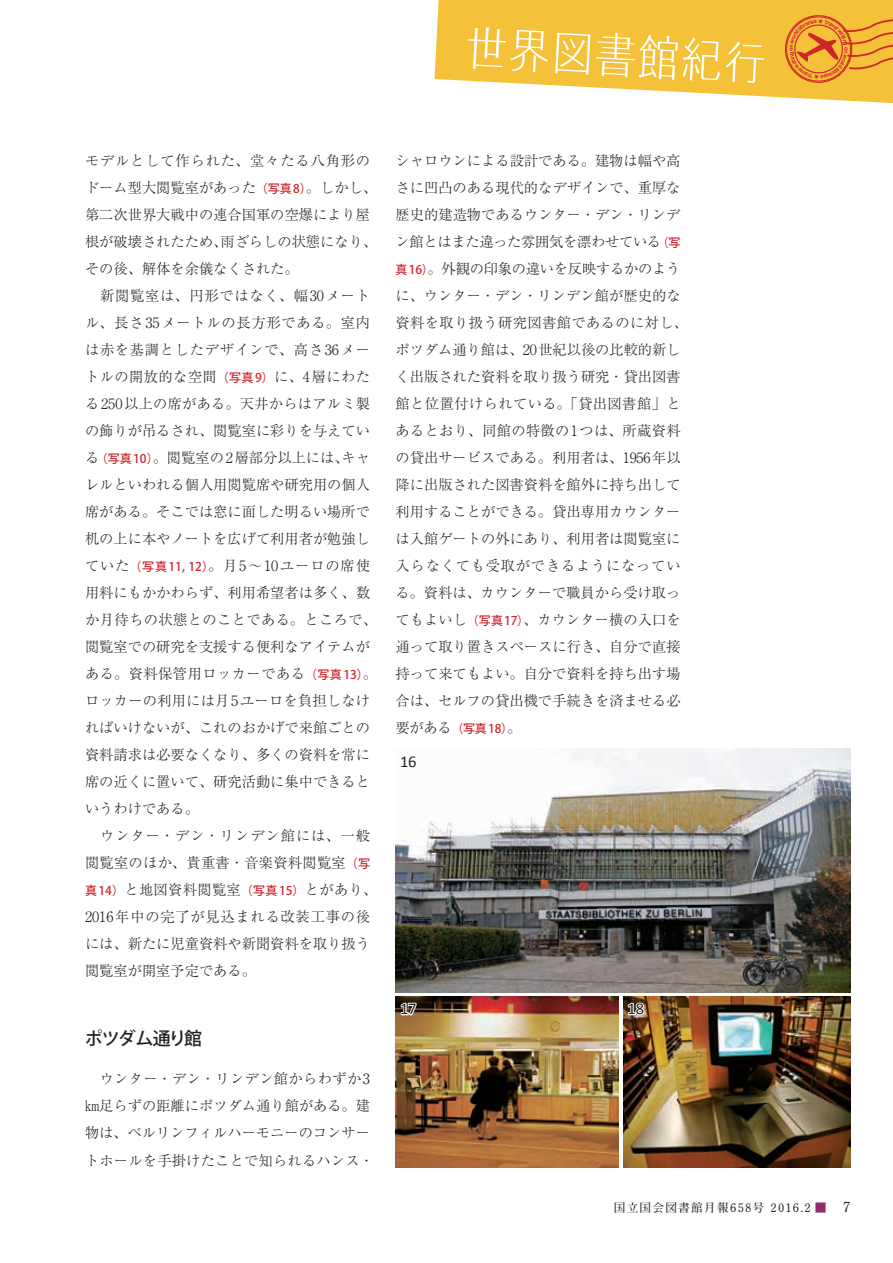
<style>
.page{position:relative;width:893px;height:1263px;background:#fff}
.page>*{position:absolute;margin:0;border:0;box-sizing:border-box;transform-origin:0 0}
.t1{font:500 18px "Koz Go Pro";letter-spacing:-.075em;color:#231f20}
.t2{font:16.5px "Calibri";color:#231f20}
.t3{font:300 14.25px/27px "Ryumin Pro";color:#231f20}
.t4{font:500 12px "Koz Go Pro";color:#cf242a}
.t5{font:700 11.7px "Futo Min A101 Pro";letter-spacing:.1em;color:#231f20}
.s1{font-family:"Koz Go Pro";font-weight:500;font-size:12px;color:#cf242a}
.s2{font-family:"Ryumin Pro";font-weight:300;font-size:14.25px;color:#231f20}
.s3{font-size:13.8px}
.s4{color:#932b69}
</style>
<div class="page">
<svg style="left:434px;top:0;width:459px;height:104px;fill:#f4c138"></svg>
<svg style="left:468px;top:27px;width:80px;height:45px;background:#f6cd60"></svg>
<svg style="left:555px;top:33px;width:35px;height:42px"></svg>
<svg style="left:596px;top:33px;width:124px;height:47px;background:#f6ce63"></svg>
<svg style="left:726px;top:42px;width:38px;height:41px;background:#f5cb58"></svg>
<img style="left:396px;top:749px;width:454px;height:243px">
<img style="left:396px;top:996px;width:223px;height:171px">
<img style="left:623px;top:996px;width:227px;height:171px">
<svg style="left:399px;top:754px;width:19px;height:16px"></svg>
<svg style="left:400px;top:1001px;width:18px;height:23px"></svg>
<svg style="left:627px;top:1001px;width:19px;height:16px"></svg>
<svg style="left:782px;top:12px;width:111px;height:74px;background:#eda735"></svg>
<p class="t3" style="left:85px;top:146px;width:294px">モデルとして作られた、堂々たる八角形のドーム型大閲覧室があった<span class="s1">（写真 8）</span>。しかし、第二次世界大戦中の連合国軍の空爆により屋根が破壊されたため、雨ざらしの状態になり、その後、解体を余儀なくされた。<br>　新閲覧室は、円形ではなく、幅30メートル、長さ35メートルの長方形である。室内は赤を基調としたデザインで、高さ36メートルの開放的な空間<span class="s1">（写真9）</span>に、4層にわたる250以上の席がある。天井からはアルミ製の飾りが吊るされ、閲覧室に彩りを与えている<span class="s1">（写真 10）</span>。閲覧室の2層部分以上には、キャレルといわれる個人用閲覧席や研究用の個人席がある。そこでは窓に面した明るい場所で机の上に本やノートを広げて利用者が勉強していた<span class="s1">（写真11, 12）</span>。月5〜10ユーロの席使用料にもかかわらず、利用希望者は多く、数か月待ちの状態とのことである。ところで、閲覧室での研究を支援する便利なアイテムがある。資料保管用ロッカーである<span class="s1">（写真13）</span>。ロッカーの利用には月5ユーロを負担しなければいけないが、これのおかげで来館ごとの資料請求は必要なくなり、多くの資料を常に席の近くに置いて、研究活動に集中できるというわけである。<br>　ウンター・デン・リンデン館には、一般閲覧室のほか、貴重書・音楽資料閲覧室<span class="s1">（写真14）</span>と地図資料閲覧室<span class="s1">（写真15）</span>とがあり、<br>2016年中の完了が見込まれる改装工事の後には、新たに児童資料や新聞資料を取り扱う閲覧室が開室予定である。</p>
<p class="t1" style="left:85px;top:1027px;width:119px">ポツダム通り館</p>
<p class="t3" style="left:85px;top:1064px;width:290px">　ウンター・デン・リンデン館からわずか3㎞足らずの距離にポツダム通り館がある。建物は、ベルリンフィルハーモニーのコンサートホールを手掛けたことで知られるハンス・</p>
<p class="t3" style="left:396px;top:146px;width:294px">シャロウンによる設計である。建物は幅や高さに凹凸のある現代的なデザインで、重厚な歴史的建造物であるウンター・デン・リンデン館とはまた違った雰囲気を漂わせている<span class="s1">（写真16）</span>。外観の印象の違いを反映するかのように、ウンター・デン・リンデン館が歴史的な資料を取り扱う研究図書館であるのに対し、ポツダム通り館は、20世紀以後の比較的新しく出版された資料を取り扱う研究・貸出図書館と位置付けられている。「貸出図書館」とあるとおり、同館の特徴の1つは、所蔵資料の貸出サービスである。利用者は、1956年以降に出版された図書資料を館外に持ち出して利用することができる。貸出専用カウンターは入館ゲートの外にあり、利用者は閲覧室に入らなくても受取ができるようになっている。資料は、カウンターで職員から受け取ってもよいし<span class="s1">（写真17）</span>、カウンター横の入口を通って取り置きスペースに行き、自分で直接持って来てもよい。自分で資料を持ち出す場合は、セルフの貸出機で手続きを済ませる必</p>
<p class="t4" style="left:396px;top:720px;width:127px"><span class="s2">要がある</span>（写真18）<span class="s2">。</span></p>
<p class="t2" style="left:400px;top:751px;width:18px">16</p>
<p class="t2" style="left:400px;top:998px;width:18px">17</p>
<p class="t2" style="left:627px;top:998px;width:18px">18</p>
<p class="t5" style="left:586px;top:1198px;width:266px"><span class="s3">　　</span>国立国会図書館月報658号 2016.2 <span class="s4">■</span> <span class="s3">7</span></p>
</div>
